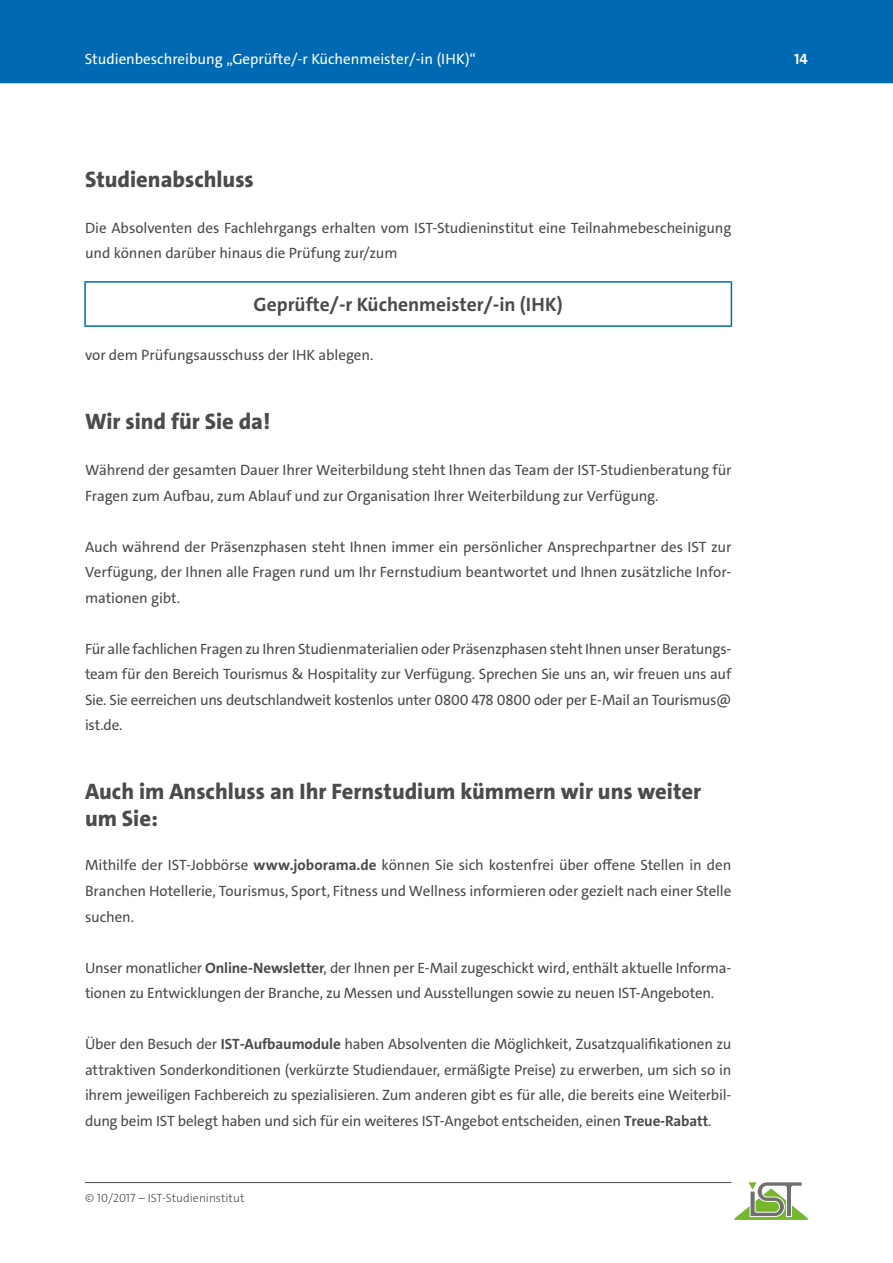
<style>
.page{position:relative;width:893px;height:1263px;background:#fff}
.page>*{position:absolute;margin:0;border:0;box-sizing:border-box;transform-origin:0 0}
.t1{font:800 22.5px/27px "The Sans C4 s";color:#4b4b4a}
.t2{font:700 19.5px "The Sans C4 s";color:#4b4b4a}
.t3{font:15px/25.5px "The Sans C4 s";letter-spacing:-.01em;color:#4b4b4a;text-align:justify}
.t4{font:15px "The Sans C4 s";color:#fff}
.t5{font:700 15px "The Sans C4 s";color:#fff}
.t6{font:300 12px "The Sans C4 s";color:#4b4b4a}
.s1{font-weight:700}
</style>
<div class="page">
<hr style="left:85px;top:1182px;width:646px;height:1px;background:#4b4b4a">
<svg style="left:734px;top:1182px;width:74px;height:38px"></svg>
<div style="left:0;top:0;width:893px;height:83px;background:#0069b4"></div>
<hr style="left:84px;top:283px;width:2px;height:42px;background:#0069b4">
<hr style="left:84px;top:281px;width:648px;height:2px;background:#0069b4">
<hr style="left:731px;top:283px;width:1px;height:42px;background:#0069b4">
<hr style="left:84px;top:325px;width:648px;height:2px;background:#0069b4">
<p class="t4" style="left:85px;top:49px;width:393px">Studienbeschreibung „Geprüfte/-r Küchenmeister/-in (IHK)“</p>
<p class="t5" style="left:794px;top:49px;width:15px">14</p>
<h1 class="t1" style="left:85px;top:166px;width:170px">Studienabschluss</h1>
<p class="t3" style="left:85px;top:215px;width:648px">Die Absolventen des Fachlehrgangs erhalten vom IST-Studieninstitut eine Teilnahmebescheinigung und können darüber hinaus die Prüfung zur/zum</p>
<h2 class="t2" style="left:254px;top:292px;width:311px">Geprüfte/-r Küchenmeister/-in (IHK)</h2>
<p class="t3" style="left:85px;top:342px;width:290px">vor dem Prüfungsausschuss der IHK ablegen.</p>
<h1 class="t1" style="left:85px;top:408px;width:187px">Wir sind für Sie da!</h1>
<p class="t3" style="left:85px;top:457px;width:648px">Während der gesamten Dauer Ihrer Weiterbildung steht Ihnen das Team der IST-Studienberatung für<br>Fragen zum Aufbau, zum Ablauf und zur Organisation Ihrer Weiterbildung zur Verfügung.</p>
<p class="t3" style="left:85px;top:534px;width:648px">Auch während der Präsenzphasen steht Ihnen immer ein persönlicher Ansprechpartner des IST zur Verfügung, der Ihnen alle Fragen rund um Ihr Fernstudium beantwortet und Ihnen zusätzliche Infor&shy;mationen gibt.</p>
<p class="t3" style="left:85px;top:636px;width:648px">Für alle fachlichen Fragen zu Ihren Studienmaterialien oder Präsenzphasen steht Ihnen unser Beratungs&shy;team für den Bereich Tourismus &amp; Hospitality zur Verfügung. Sprechen Sie uns an, wir freuen uns auf Sie. Sie eerreichen uns deutschlandweit kostenlos unter 0800 478 0800 oder per E-Mail an Tourismus@ ist.de.</p>
<h1 class="t1" style="left:85px;top:778px;width:618px">Auch im Anschluss an Ihr Fernstudium kümmern wir uns weiter um Sie:</h1>
<p class="t3" style="left:85px;top:853px;width:648px">Mithilfe der IST-Jobbörse <span class="s1">www.joborama.de</span> können Sie sich kostenfrei über offene Stellen in den Branchen Hotellerie, Tourismus, Sport, Fitness und Wellness informieren oder gezielt nach einer Stelle suchen.</p>
<p class="t3" style="left:85px;top:955px;width:648px">Unser monatlicher <span class="s1">Online-Newsletter</span>, der Ihnen per E-Mail zugeschickt wird, enthält aktuelle Informa&shy;tionen zu Entwicklungen der Branche, zu Messen und Ausstellungen sowie zu neuen IST-Angeboten.</p>
<p class="t3" style="left:85px;top:1031px;width:648px">Über den Besuch der <span class="s1">IST-Aufbaumodule</span> haben Absolventen die Möglichkeit, Zusatzqualifikationen zu attraktiven Sonderkonditionen (verkürzte Studiendauer, ermäßigte Preise) zu erwerben, um sich so in ihrem jeweiligen Fachbereich zu spezialisieren. Zum anderen gibt es für alle, die bereits eine Weiterbil&shy;dung beim IST belegt haben und sich für ein weiteres IST-Angebot entscheiden, einen <span class="s1">Treue-Rabatt</span>.</p>
<p class="t6" style="left:85px;top:1190px;width:161px">© 10/2017 – IST-Studieninstitut</p>
</div>
